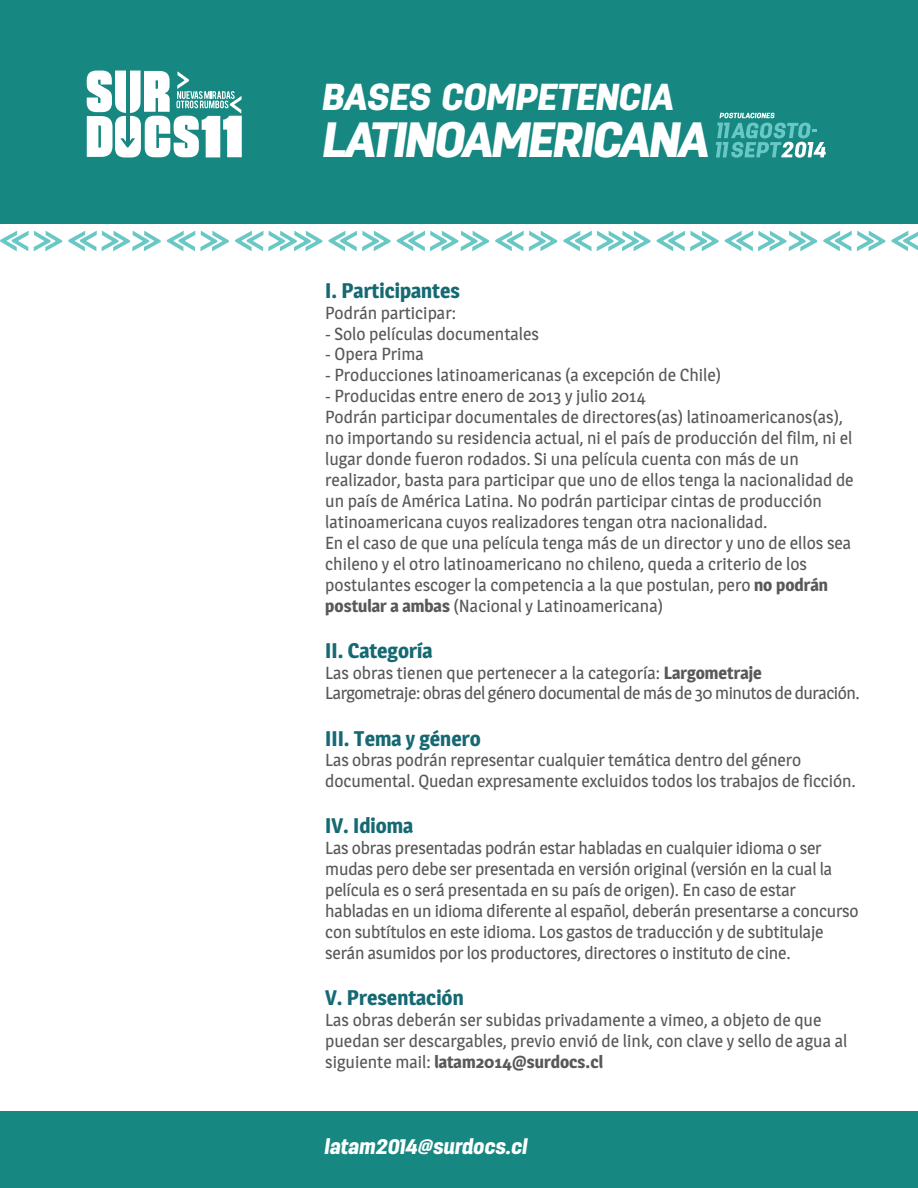
<style>
.page{position:relative;width:918px;height:1188px;background:#fff}
.page>*{position:absolute;margin:0;border:0;box-sizing:border-box;transform-origin:0 0}
.t1{font:italic 900 49.5px "Antartida";letter-spacing:-.025em;color:#fff}
.t2{font:italic 900 37.5px "Antartida";color:#fff}
.t3{font:700 21px "Magra";color:#156973}
.t4{font:italic 900 21px "Antartida";letter-spacing:.005em;color:#fff}
.t5{font:17.4px/21px "Magra";color:#57585a}
.t6{font:17.4px/21px "Magra";letter-spacing:-.025em;color:#57585a}
.s1{font-weight:700}
</style>
<div class="page">
<div style="left:0;top:1112px;width:918px;height:76px;background:#168781"></div>
<div style="left:0;top:0;width:918px;height:224px;background:#168781"></div>
<svg style="left:87px;top:71px;width:155px;height:87px"></svg>
<hr style="left:126px;top:64px;width:3px;height:80px;background:#168781">
<svg style="left:823px;top:231px;width:95px;height:20px"></svg>
<svg style="left:725px;top:231px;width:92px;height:20px"></svg>
<svg style="left:495px;top:231px;width:62px;height:20px"></svg>
<svg style="left:563px;top:231px;width:156px;height:20px"></svg>
<svg style="left:397px;top:231px;width:92px;height:20px"></svg>
<svg style="left:167px;top:231px;width:62px;height:20px"></svg>
<svg style="left:235px;top:231px;width:156px;height:20px"></svg>
<svg style="left:0;top:231px;width:62px;height:20px"></svg>
<svg style="left:68px;top:231px;width:93px;height:20px"></svg>
<svg style="left:716px;top:113px;width:110px;height:45px"></svg>
<h2 class="t2" style="left:321px;top:76px;width:353px">BASES COMPETENCIA</h2>
<h1 class="t1" style="left:321px;top:112px;width:388px">LATINOAMERICANA</h1>
<p class="t3" style="left:325px;top:277px;width:136px">I. Participantes</p>
<p class="t5" style="left:325px;top:302px;width:132px">Podrán participar:</p>
<p class="t5" style="left:325px;top:323px;width:215px">- Solo películas documentales</p>
<p class="t5" style="left:325px;top:344px;width:100px">- Opera Prima</p>
<p class="t5" style="left:325px;top:365px;width:398px">- Producciones latinoamericanas (a excepción de Chile)</p>
<p class="t5" style="left:325px;top:386px;width:530px">- Producidas entre enero de 2013 y julio 2014<br>Podrán participar documentales de directores(as) latinoamericanos(as), no importando su residencia actual, ni el país de producción del film, ni el lugar donde fueron rodados. Si una película cuenta con más de un realizador, basta para participar que uno de ellos tenga la nacionalidad de un país de América Latina. No podrán participar cintas de producción latinoamericana cuyos realizadores tengan otra nacionalidad.<br>En el caso de que una película tenga más de un director y uno de ellos sea chileno y el otro latinoamericano no chileno, queda a criterio de los postulantes escoger la competencia a la que postulan, pero <span class="s1">no podrán postular a ambas</span> (Nacional y Latinoamericana)</p>
<p class="t3" style="left:325px;top:637px;width:109px">II. Categoría</p>
<p class="t6" style="left:325px;top:662px;width:536px">Las obras tienen que pertenecer a la categoría: <span class="s1">Largometraje<br></span>Largometraje: obras del género documental de más de 30 minutos de duración.</p>
<p class="t3" style="left:325px;top:725px;width:157px">III. Tema y género</p>
<p class="t5" style="left:325px;top:750px;width:532px">Las obras podrán representar cualquier temática dentro del género documental. Quedan expresamente excluidos todos los trabajos de ficción.</p>
<p class="t3" style="left:325px;top:813px;width:90px">IV. Idioma</p>
<p class="t5" style="left:325px;top:838px;width:535px">Las obras presentadas podrán estar habladas en cualquier idioma o ser mudas pero debe ser presentada en versión original (versión en la cual la película es o será presentada en su país de origen). En caso de estar habladas en un idioma diferente al español, deberán presentarse a concurso con subtítulos en este idioma. Los gastos de traducción y de subtitulaje serán asumidos por los productores, directores o instituto de cine.</p>
<p class="t3" style="left:325px;top:985px;width:140px">V. Presentación</p>
<p class="t5" style="left:325px;top:1009px;width:524px">Las obras deberán ser subidas privadamente a vimeo, a objeto de que puedan ser descargables, previo envió de link, con clave y sello de agua al siguiente mail: <span class="s1">latam2014@surdocs.cl</span></p>
<p class="t4" style="left:324px;top:1134px;width:205px">latam2014@surdocs.cl</p>
</div>
